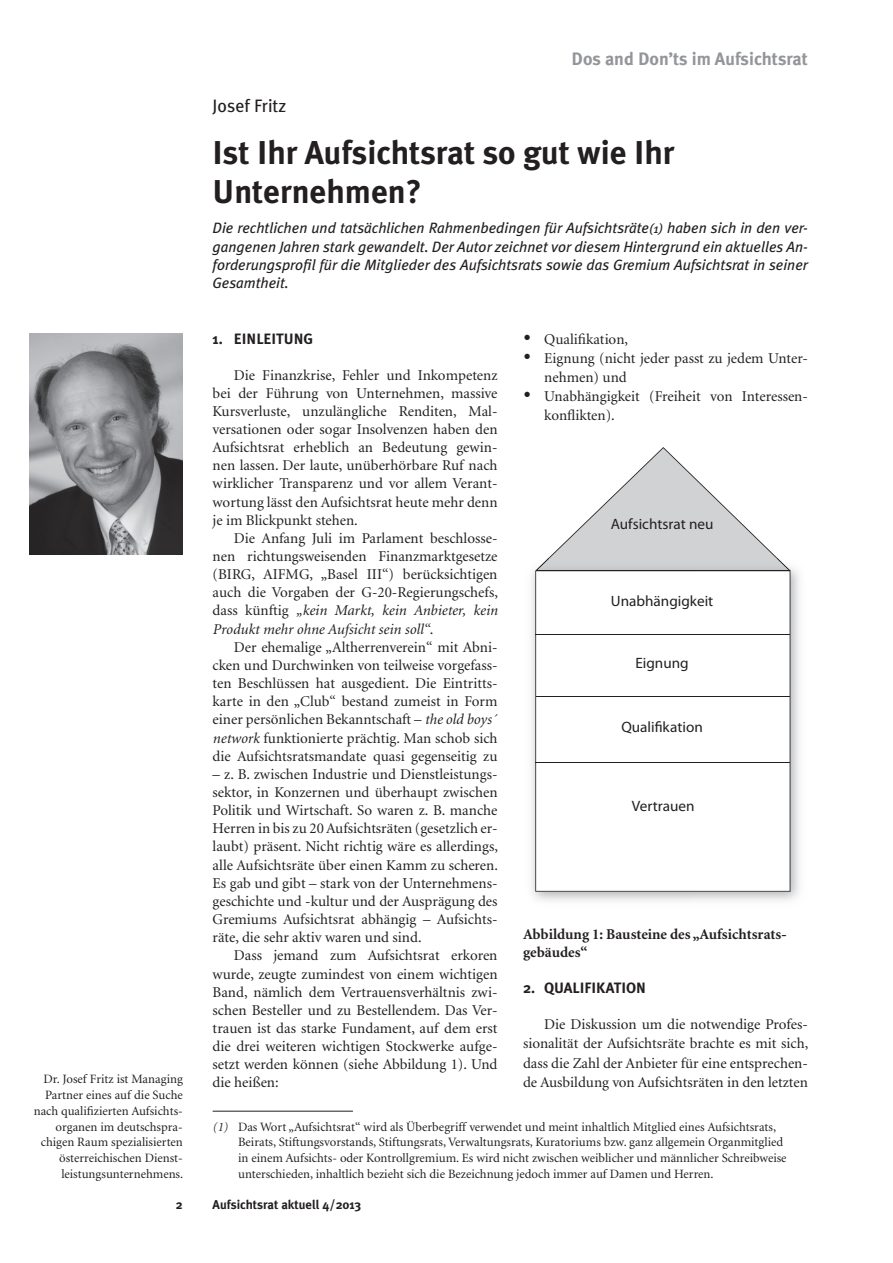
<style>
.page{position:relative;width:893px;height:1263px;background:#fff}
.page>*{position:absolute;margin:0;border:0;box-sizing:border-box;transform-origin:0 0}
.t1{font:700 33px/39.8px "Meta Plus";color:#231f20}
.t2{font:700 18px "Meta Plus";color:#939598}
.t3{font:18px "Meta Plus";color:#231f20}
.t4{font:15px/18.1px "Minion";color:#231f20;text-align:justify}
.t5{font:italic 15px/18.1px "Meta Plus";color:#231f20;text-align:justify}
.t6{font:15px "Myriad Pro";color:#231f20}
.t7{font:700 15px/18.1px "Minion";color:#231f20}
.t8{font:700 15px "Meta Plus";color:#231f20}
.t9{font:12.75px/15.8px "Minion";color:#231f20}
.t10{font:700 12.75px "Meta Plus";color:#231f20}
.s1{font-size:12.75px}
.s2{font-style:italic}
</style>
<div class="page">
<svg style="left:548px;top:447px;width:230px;height:111px"></svg>
<img style="left:531px;top:567px;width:269px;height:334px">
<img style="left:536px;top:558px;width:255px;height:13px">
<svg style="left:535px;top:570px;width:255px;height:322px"></svg>
<hr style="left:536px;top:696px;width:254px;height:1px;background:#231f20">
<hr style="left:536px;top:762px;width:254px;height:1px;background:#231f20">
<hr style="left:535px;top:634px;width:255px;height:1px;background:#231f20">
<hr style="left:213px;top:1111px;width:140px;height:1px;background:#231f20">
<img style="left:30px;top:333px;width:153px;height:221px">
<p class="t2" style="left:572px;top:48px;width:238px">Dos and Don’ts im Aufsichtsrat</p>
<p class="t9" style="left:34px;top:1072px;width:151px;text-align:right">Dr. Josef Fritz ist Managing<br>Partner eines auf die Suche nach qualifizierten Aufsichts&shy;organen im deutschspra&shy;chigen Raum spezialisierten österreichischen Dienst&shy;leistungsunternehmens.</p>
<p class="t3" style="left:213px;top:95px;width:75px">Josef Fritz</p>
<h1 class="t1" style="left:213px;top:132px;width:464px">Ist Ihr Aufsichtsrat so gut wie Ihr<br>Unternehmen?</h1>
<p class="t5" style="left:213px;top:219px;width:597px">Die rechtlichen und tatsächlichen Rahmenbedingen für Aufsichtsräte<span class="s1">(1)</span> haben sich in den ver&shy;gangenen Jahren stark gewandelt. Der Autor zeichnet vor diesem Hintergrund ein aktuelles An&shy;forderungsprofil für die Mitglieder des Aufsichtsrats sowie das Gremium Aufsichtsrat in seiner Gesamtheit.</p>
<p class="t8" style="left:213px;top:330px;width:102px">1. Ei nleitu ng</p>
<p class="t4" style="left:213px;top:366px;width:286px;text-indent:21px">Die Finanzkrise, Fehler und Inkompetenz bei der Führung von Unternehmen, massive Kursverluste, unzulängliche Renditen, Mal&shy;versationen oder sogar Insolvenzen haben den Aufsichtsrat erheblich an Bedeutung gewin&shy;nen lassen. Der laute, unüberhörbare Ruf nach wirklicher Transparenz und vor allem Verant&shy;wortung lässt den Aufsichtsrat heute mehr denn je im Blickpunkt stehen.</p>
<p class="t4" style="left:213px;top:529px;width:287px;text-indent:21px">Die Anfang Juli im Parlament beschlosse&shy;nen richtungsweisenden Finanzmarktgesetze (BIRG, AIFMG, „Basel III“) berücksichtigen auch die Vorgaben der G-20-Regierungschefs, dass künftig <span class="s2">„kein Markt, kein Anbieter, kein Produkt mehr ohne Aufsicht sein soll“</span>.</p>
<p class="t4" style="left:213px;top:638px;width:286px;text-indent:21px">Der ehemalige „Altherrenverein“ mit Abni&shy;cken und Durchwinken von teilweise vorgefass&shy;ten Beschlüssen hat ausgedient. Die Eintritts&shy;karte in den „Club“ bestand zumeist in Form einer persönlichen Bekanntschaft – <span class="s2">the old boys´ network</span> funktionierte prächtig. Man schob sich die Aufsichtsratsmandate quasi gegenseitig zu</p>
<p class="t4" style="left:213px;top:765px;width:287px;text-align:left">– z. B. zwischen Industrie und Dienstleistungs&shy;sektor, in Konzernen und überhaupt zwischen Politik und Wirtschaft. So waren z. B. manche Herren in bis zu 20 Aufsichtsräten (gesetzlich er&shy;laubt) präsent. Nicht richtig wäre es allerdings, alle Aufsichtsräte über einen Kamm zu scheren.<br>Es gab und gibt – stark von der Unternehmens&shy;geschichte und -kultur und der Ausprägung des Gremiums Aufsichtsrat abhängig – Aufsichts&shy;räte, die sehr aktiv waren und sind.</p>
<p class="t4" style="left:213px;top:947px;width:286px;text-indent:21px">Dass jemand zum Aufsichtsrat erkoren wurde, zeugte zumindest von einem wichtigen Band, nämlich dem Vertrauensverhältnis zwi&shy;schen Besteller und zu Bestellendem. Das Ver&shy;trauen ist das starke Fundament, auf dem erst die drei weiteren wichtigen Stockwerke aufge&shy;setzt werden können (siehe Abbildung 1). Und die heißen:</p>
<p class="t4" style="left:544px;top:331px;width:265px;line-height:18.9px;text-align:left">Qualifikation,<br>Eignung (nicht jeder passt zu jedem Unter&shy;nehmen) und<br>Unabhängigkeit (Freiheit von Interessen&shy;konflikten).</p>
<p class="t6" style="left:611px;top:515px;width:104px">Aufsichtsrat neu</p>
<p class="t6" style="left:611px;top:591px;width:104px">Unabhängigkeit</p>
<p class="t6" style="left:635px;top:654px;width:55px">Eignung</p>
<p class="t6" style="left:621px;top:717px;width:83px">Quali kation</p>
<p class="t6" style="left:632px;top:797px;width:64px">Vertrauen</p>
<p class="t7" style="left:523px;top:925px;width:265px">Abbildung 1: Bausteine des „Aufsichtsrats&shy;gebäudes“</p>
<p class="t8" style="left:523px;top:979px;width:125px">2. Quali fi kation</p>
<p class="t4" style="left:523px;top:1015px;width:287px;line-height:19.4px;text-indent:21px">Die Diskussion um die notwendige Profes&shy;sionalität der Aufsichtsräte brachte es mit sich, dass die Zahl der Anbieter für eine entsprechen&shy;de Ausbildung von Aufsichtsräten in den letzten</p>
<p class="t9" style="left:238px;top:1119px;width:550px;text-indent:-26px"><span class="s2">(1)</span> Das Wort „Aufsichtsrat“ wird als Überbegriff verwendet und meint inhaltlich Mitglied eines Aufsichtsrats, Beirats, Stiftungsvorstands, Stiftungsrats, Verwaltungsrats, Kuratoriums bzw. ganz allgemein Organmitglied in einem Aufsichts- oder Kontrollgremium. Es wird nicht zwischen weiblicher und männlicher Schreibweise unterschieden, inhaltlich bezieht sich die Bezeichnung jedoch immer auf Damen und Herren.</p>
<p class="t10" style="left:176px;top:1197px;width:8px">2</p>
<p class="t10" style="left:213px;top:1197px;width:150px">Aufsichtsrat aktuell 4/2013</p>
</div>
